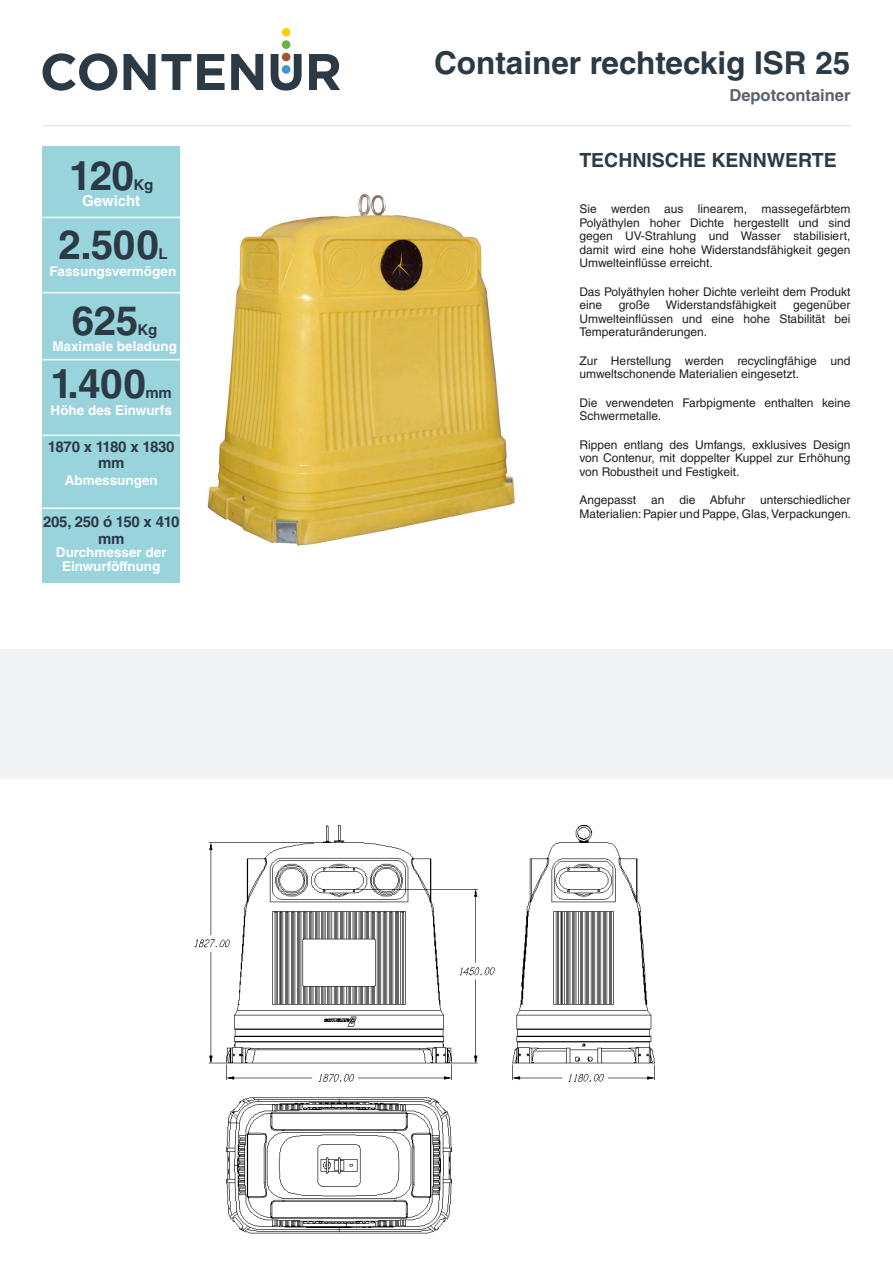
<style>
.page{position:relative;width:893px;height:1263px;background:#fff}
.page>*{position:absolute;margin:0;border:0;box-sizing:border-box;transform-origin:0 0}
.t1{font:700 40.5px "Helvetica LT Std";letter-spacing:-.015em;color:#2b3a45}
.t2{font:700 31.5px "Helvetica LT Std";color:#2b3a45}
.t3{font:700 19.5px "Helvetica LT Std";color:#2b3a45}
.t4{font:700 16.5px "Helvetica LT Std";color:#5c626b}
.t5{font:700 15px/16.5px "Helvetica LT Std";letter-spacing:-.015em;color:#2b3a45;text-align:center}
.t6{font:700 15px/16.5px "Helvetica LT Std";color:#fff}
.t7{font:700 13.5px/13.5px "Helvetica LT Std";color:#fff;text-align:center}
.No_Spacing{font:12px/13.5px "Helvetica LT Std";color:#231f20;text-align:justify}
.s1{color:#2b3a45}
</style>
<div class="page">
<div style="left:0;top:649px;width:893px;height:130px;background:#f2f3f4"></div>
<svg style="left:43px;top:53px;width:74px;height:38px"></svg>
<svg style="left:124px;top:54px;width:32px;height:36px"></svg>
<svg style="left:162px;top:54px;width:29px;height:36px"></svg>
<svg style="left:197px;top:54px;width:28px;height:36px"></svg>
<svg style="left:231px;top:54px;width:32px;height:36px"></svg>
<svg style="left:309px;top:54px;width:31px;height:36px"></svg>
<svg style="left:271px;top:54px;width:31px;height:37px"></svg>
<div style="left:282px;top:40px;width:8px;height:9px;background:#63b445;border-radius:50%"></div>
<div style="left:282px;top:28px;width:8px;height:9px;background:#fed105;border-radius:50%"></div>
<div style="left:282px;top:65px;width:8px;height:9px;background:#4194d0;border-radius:50%"></div>
<img style="left:194px;top:825px;width:461px;height:409px">
<hr style="left:43px;top:125px;width:807px;height:1px;background:#dcdddf">
<img style="left:207px;top:193px;width:308px;height:353px">
<div style="left:43px;top:465px;width:137px;height:118px;background:#99d4dd"></div>
<div style="left:43px;top:359px;width:137px;height:106px;background:#99d4dd"></div>
<div style="left:43px;top:252px;width:137px;height:107px;background:#99d4dd"></div>
<div style="left:43px;top:146px;width:137px;height:106px;background:#99d4dd"></div>
<hr style="left:43px;top:359px;width:140px;height:1px;background:#fff">
<hr style="left:43px;top:292px;width:140px;height:1px;background:#fff">
<hr style="left:41px;top:217px;width:141px;height:1px;background:#fff">
<hr style="left:43px;top:435px;width:140px;height:1px;background:#fff">
<hr style="left:43px;top:507px;width:140px;height:2px;background:#fff">
<p class="t1" style="left:69px;top:151px;width:66px">120</p>
<p class="t6" style="left:82px;top:176px;width:73px;text-indent:51px"><span class="s1">Kg<br></span>Gewicht</p>
<p class="t1" style="left:58px;top:220px;width:102px">2.500</p>
<p class="t5" style="left:158px;top:246px;width:11px">L</p>
<p class="t7" style="left:50px;top:264px;width:128px">Fassungsvermögen</p>
<p class="t1" style="left:72px;top:296px;width:68px">625</p>
<p class="t5" style="left:138px;top:321px;width:21px">Kg</p>
<p class="t7" style="left:52px;top:339px;width:126px">Maximale beladung</p>
<p class="t1" style="left:51px;top:359px;width:97px">1.400</p>
<p class="t5" style="left:145px;top:385px;width:28px">mm</p>
<p class="t7" style="left:51px;top:403px;width:123px">Höhe des Einwurfs</p>
<p class="t5" style="left:48px;top:438px;width:128px">1870 x 1180 x 1830 mm</p>
<p class="t7" style="left:65px;top:473px;width:95px">Abmessungen</p>
<p class="t5" style="left:43px;top:513px;width:138px">205, 250 ó 150 x 410 mm</p>
<p class="t7" style="left:56px;top:545px;width:112px">Durchmesser der<br>Einwurföffnung</p>
<p class="t2" style="left:434px;top:44px;width:418px">Container rechteckig ISR 25</p>
<p class="t4" style="left:729px;top:85px;width:123px">Depotcontainer</p>
<p class="t3" style="left:579px;top:148px;width:259px">TECHNISCHE KENNWERTE</p>
<p class="No_Spacing" style="left:579px;top:202px;width:273px">Sie werden aus linearem, massegefärbtem Polyäthylen hoher Dichte hergestellt und sind gegen UV-Strahlung und Wasser stabilisiert, damit wird eine hohe Widerstandsfähigkeit gegen Umwelteinflüsse erreicht.</p>
<p class="No_Spacing" style="left:579px;top:285px;width:273px">Das Polyäthylen hoher Dichte verleiht dem Produkt eine</p>
<p class="No_Spacing" style="left:619px;top:298px;width:32px">große</p>
<p class="No_Spacing" style="left:666px;top:298px;width:112px">Widerstandsfähigkeit</p>
<p class="No_Spacing" style="left:579px;top:298px;width:273px;text-indent:214px">gegenüber Umwelteinflüssen und eine hohe Stabilität bei Temperaturänderungen.</p>
<p class="No_Spacing" style="left:579px;top:354px;width:273px">Zur Herstellung werden recyclingfähige und umweltschonende Materialien eingesetzt.</p>
<p class="No_Spacing" style="left:579px;top:396px;width:273px">Die verwendeten Farbpigmente enthalten keine<br>Schwermetalle.</p>
<p class="No_Spacing" style="left:579px;top:438px;width:273px">Rippen entlang des Umfangs, exklusives Design von Contenur, mit doppelter Kuppel zur Erhöhung von Robustheit und Festigkeit.</p>
<p class="No_Spacing" style="left:579px;top:493px;width:58px">Angepasst</p>
<p class="No_Spacing" style="left:651px;top:493px;width:15px">an</p>
<p class="No_Spacing" style="left:679px;top:493px;width:67px">die Abfuhr</p>
<p class="No_Spacing" style="left:579px;top:493px;width:273px;text-align:right">unterschiedlicher<br>Materialien: Papier und Pappe, Glas, Verpackungen.</p>
</div>
